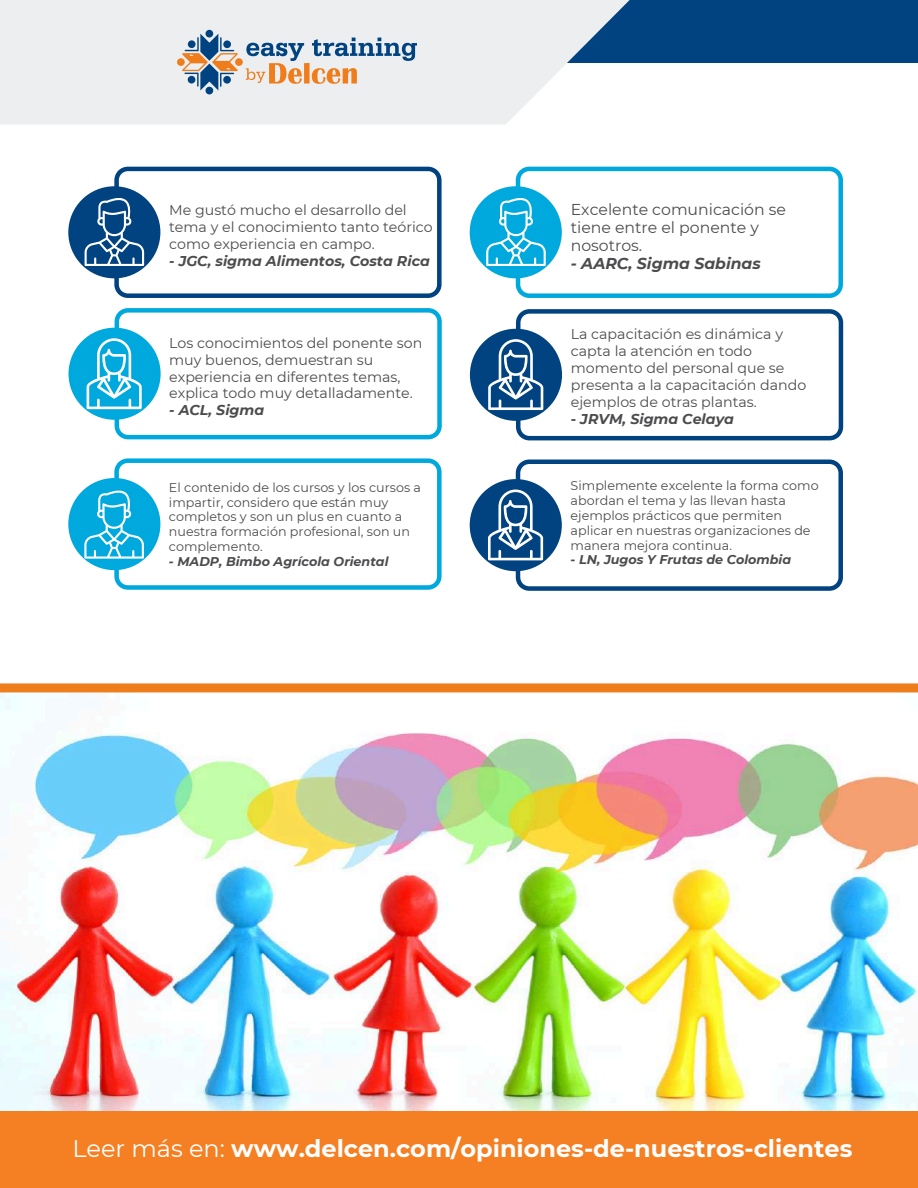
<style>
.page{position:relative;width:918px;height:1188px;background:#fff}
.page>*{position:absolute;margin:0;border:0;box-sizing:border-box;transform-origin:0 0}
.t1{font:700 24px "Montserrat";color:#fff}
.t2{font:15.75px/18px "Montserrat";color:#4c4c4e}
.t3{font:italic 700 15.75px "Montserrat";color:#4c4c4e}
.t4{font:14.25px/16.8px "Montserrat";color:#4c4c4e}
.t5{font:italic 700 14.25px "Montserrat";color:#4c4c4e}
.t6{font:12.75px/14.9px "Montserrat";color:#4c4c4e}
.t7{font:italic 700 12.75px "Montserrat";color:#4c4c4e}
.s1{font-style:normal}
.s2{font-weight:400}
</style>
<div class="page">
<div style="left:0;top:1111px;width:918px;height:77px;background:#f57f23"></div>
<div style="left:68px;top:186px;width:92px;height:92px;background:#004380;border-radius:50%"></div>
<div style="left:470px;top:186px;width:92px;height:92px;background:#00a9dd;border-radius:50%"></div>
<div style="left:69px;top:328px;width:92px;height:92px;background:#00a9dd;border-radius:50%"></div>
<div style="left:470px;top:329px;width:92px;height:92px;background:#004380;border-radius:50%"></div>
<img style="left:0;top:692px;width:918px;height:419px">
<div style="left:0;top:683px;width:918px;height:9px;background:#f07d1b"></div>
<svg style="left:85px;top:167px;width:357px;height:131px"></svg>
<svg style="left:486px;top:167px;width:357px;height:131px"></svg>
<svg style="left:488px;top:309px;width:355px;height:131px"></svg>
<div style="left:402px;top:0;width:516px;height:63px;background:#004380"></div>
<svg style="left:0;top:0;width:630px;height:125px;background:#e6eaed"></svg>
<div style="left:206px;top:30px;width:7px;height:8px;background:#004380;border-radius:50%"></div>
<svg style="left:246px;top:38px;width:171px;height:46px;background:#c5c3c2"></svg>
<div style="left:177px;top:58px;width:8px;height:8px;background:#f07d1b;border-radius:50%"></div>
<svg style="left:182px;top:34px;width:56px;height:60px;background:#a2a8ae"></svg>
<div style="left:235px;top:58px;width:8px;height:8px;background:#f07d1b;border-radius:50%"></div>
<div style="left:68px;top:478px;width:92px;height:92px;background:#00a9dd;border-radius:50%"></div>
<div style="left:470px;top:479px;width:92px;height:92px;background:#004380;border-radius:50%"></div>
<svg style="left:84px;top:458px;width:358px;height:132px"></svg>
<svg style="left:488px;top:460px;width:355px;height:131px"></svg>
<svg style="left:87px;top:308px;width:355px;height:131px"></svg>
<p class="t4" style="left:169px;top:202px;width:265px">Me gustó mucho el desarrollo del tema y el conocimiento tanto teórico como experiencia en campo.</p>
<p class="t5" style="left:169px;top:252px;width:262px"><span class="s1">-</span> JGC, sigma Alimentos, Costa Rica</p>
<p class="t4" style="left:169px;top:334px;width:255px">Los conocimientos del ponente son muy buenos, demuestran su experiencia en diferentes temas, explica todo muy detalladamente.</p>
<p class="t5" style="left:169px;top:402px;width:97px">- ACL, Sigma</p>
<p class="t6" style="left:169px;top:480px;width:254px">El contenido de los cursos y los cursos a impartir, considero que están muy completos y son un plus en cuanto a nuestra formación profesional, son un complemento.</p>
<p class="t7" style="left:169px;top:554px;width:221px">- MADP, Bimbo Agrícola Oriental</p>
<p class="t2" style="left:571px;top:200px;width:217px">Excelente comunicación se tiene entre el ponente y nosotros.</p>
<p class="t3" style="left:571px;top:254px;width:192px">- AARC, Sigma Sabinas</p>
<p class="t4" style="left:571px;top:326px;width:237px">La capacitación es dinámica y capta la atención en todo momento del personal que se presenta a la capacitación dando ejemplos de otras plantas.</p>
<p class="t5" style="left:571px;top:410px;width:165px"><span class="s1">-</span> JRVM, Sigma Celaya</p>
<p class="t6" style="left:571px;top:478px;width:250px">Simplemente excelente la forma como abordan el tema y las llevan hasta ejemplos prácticos que permiten aplicar en nuestras organizaciones de manera mejora continua.</p>
<p class="t7" style="left:571px;top:552px;width:222px"><span class="s1">-</span> LN, Jugos Y Frutas de Colombia</p>
<h1 class="t1" style="left:72px;top:1134px;width:781px"><span class="s2">Leer más en:</span> www.delcen.com/opiniones-de-nuestros-clientes</h1>
</div>
